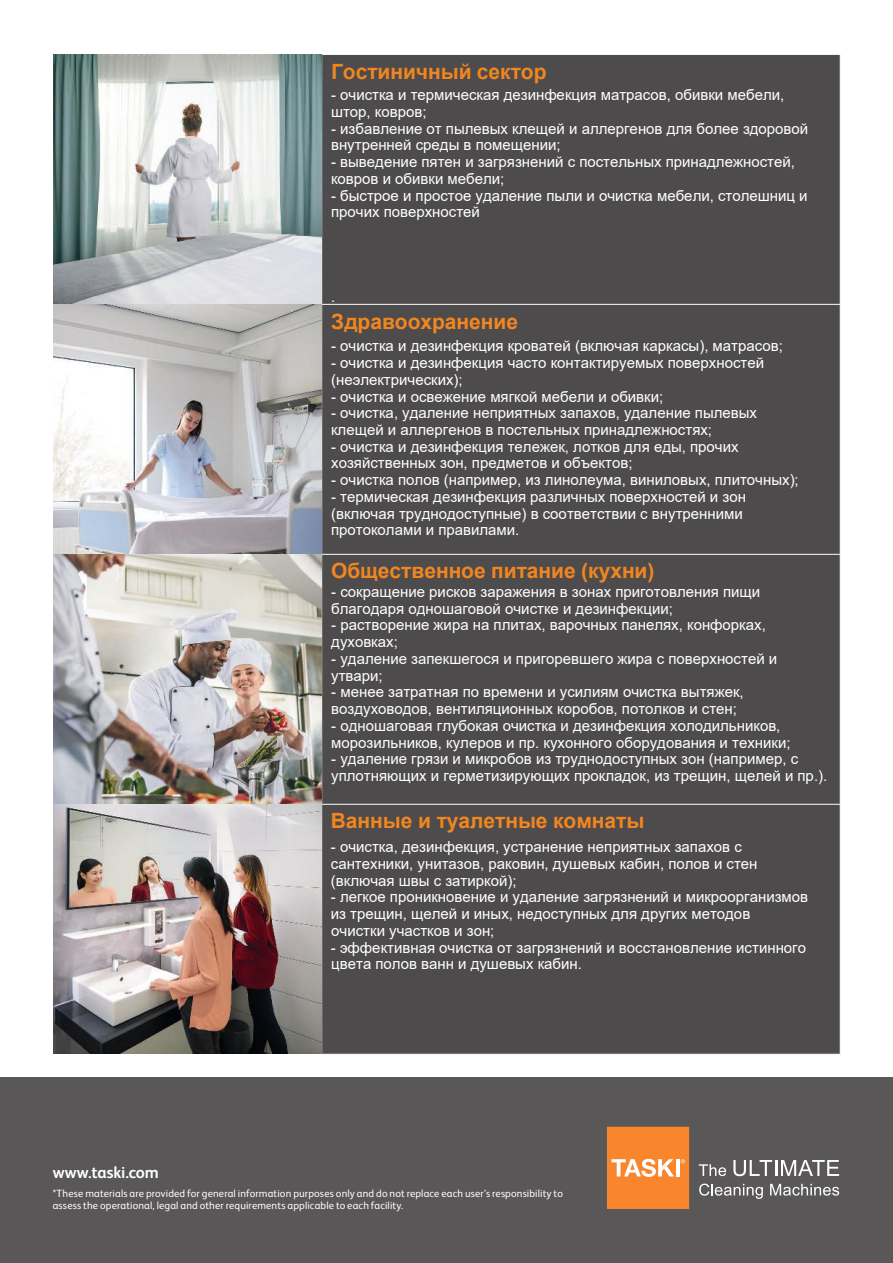
<style>
.page{position:relative;width:893px;height:1263px;background:#fff}
.page>*{position:absolute;margin:0;border:0;box-sizing:border-box;transform-origin:0 0}
.t1{font:700 21px "Arial";color:#f18620}
.t2{font:700 16.5px "FS Albert Pro";letter-spacing:-.005em;color:#fff}
.t3{font:15px/16.8px "Arial";color:#fff}
.t4{font:10.5px/12.6px "FS Albert Pro";letter-spacing:.015em;color:#fff}
</style>
<div class="page">
<div style="left:0;top:1077px;width:893px;height:186px;background:#5a5758"></div>
<svg style="left:699px;top:1164px;width:27px;height:12px"></svg>
<svg style="left:733px;top:1160px;width:106px;height:16px"></svg>
<svg style="left:699px;top:1183px;width:64px;height:16px"></svg>
<svg style="left:770px;top:1184px;width:69px;height:11px"></svg>
<svg style="left:607px;top:1127px;width:82px;height:82px;background:#f9903f"></svg>
<div style="left:322px;top:55px;width:518px;height:999px;background:#4e4b4c"></div>
<hr style="left:322px;top:304px;width:519px;height:1px;background:#fff">
<hr style="left:322px;top:554px;width:519px;height:1px;background:#fff">
<hr style="left:322px;top:804px;width:519px;height:1px;background:#fff">
<img style="left:53px;top:55px;width:268px;height:999px">
<h1 class="t1" style="left:331px;top:60px;width:217px">Гостиничный сектор</h1>
<p class="t3" style="left:331px;top:87px;width:455px">- очистка и термическая дезинфекция матрасов, обивки мебели, штор, ковров;</p>
<p class="t3" style="left:331px;top:120px;width:479px">- избавление от пылевых клещей и аллергенов для более здоровой внутренней среды в помещении;</p>
<p class="t3" style="left:331px;top:154px;width:465px">- выведение пятен и загрязнений с постельных принадлежностей, ковров и обивки мебели;</p>
<p class="t3" style="left:331px;top:187px;width:478px">- быстрое и простое удаление пыли и очистка мебели, столешниц и прочих поверхностей</p>
<p class="t3" style="left:331px;top:288px;width:6px">.</p>
<h1 class="t1" style="left:331px;top:310px;width:188px">Здравоохранение</h1>
<p class="t3" style="left:331px;top:338px;width:453px">- очистка и дезинфекция кроватей (включая каркасы), матрасов;</p>
<p class="t3" style="left:331px;top:354px;width:435px">- очистка и дезинфекция часто контактируемых поверхностей (неэлектрических);</p>
<p class="t3" style="left:331px;top:388px;width:334px">- очистка и освежение мягкой мебели и обивки;</p>
<p class="t3" style="left:331px;top:405px;width:427px">- очистка, удаление неприятных запахов, удаление пылевых клещей и аллергенов в постельных принадлежностях;</p>
<p class="t3" style="left:331px;top:438px;width:409px">- очистка и дезинфекция тележек, лотков для еды, прочих</p>
<p class="t3" style="left:331px;top:472px;width:469px">- очистка полов (например, из линолеума, виниловых, плиточных);</p>
<p class="t3" style="left:331px;top:488px;width:416px">- термическая дезинфекция различных поверхностей и зон (включая труднодоступные) в соответствии с внутренними протоколами и правилами.</p>
<p class="t3" style="left:331px;top:455px;width:303px">хозяйственных зон, предметов и объектов;</p>
<h1 class="t1" style="left:331px;top:559px;width:325px">Общественное питание (кухни)</h1>
<p class="t3" style="left:331px;top:583px;width:431px">- cокращение рисков заражения в зонах приготовления пищи благодаря одношаговой очистке и дезинфекции;</p>
<p class="t3" style="left:331px;top:617px;width:436px">- растворение жира на плитах, варочных панелях, конфорках, духовках;</p>
<p class="t3" style="left:331px;top:650px;width:447px">- удаление запекшегося и пригоревшего жира с поверхностей и утвари;</p>
<p class="t3" style="left:331px;top:684px;width:414px">- менее затратная по времени и усилиям очистка вытяжек, воздуховодов, вентиляционных коробов, потолков и стен;</p>
<p class="t3" style="left:331px;top:717px;width:451px">- одношаговая глубокая очистка и дезинфекция холодильников,</p>
<p class="t3" style="left:331px;top:751px;width:497px">- удаление грязи и микробов из труднодоступных зон (например, с уплотняющих и герметизирующих прокладок, из трещин, щелей и пр.).</p>
<p class="t3" style="left:331px;top:734px;width:461px">морозильников, кулеров и пр. кухонного оборудования и техники;</p>
<h1 class="t1" style="left:331px;top:809px;width:315px">Bанные и туалетные комнаты</h1>
<p class="t2" style="left:53px;top:1161px;width:108px">www.taski.com</p>
<p class="t3" style="left:331px;top:838px;width:428px">- очистка, дезинфекция, устранение неприятных запахов с сантехники, унитазов, раковин, душевых кабин, полов и стен (включая швы с затиркой);</p>
<p class="t3" style="left:331px;top:889px;width:479px">- легкое проникновение и удаление загрязнений и микроорганизмов из трещин, щелей и иных, недоступных для других методов</p>
<p class="t3" style="left:331px;top:939px;width:477px">- эффективная очистка от загрязнений и восстановление истинного</p>
<p class="t3" style="left:331px;top:923px;width:165px">очистки участков и зон;</p>
<p class="t3" style="left:331px;top:956px;width:252px">цвета полов ванн и душевых кабин.</p>
<p class="t4" style="left:53px;top:1186px;width:512px">*These materials are provided for general information purposes only and do not replace each user’s responsibility to assess the operational, legal and other requirements applicable to each facility.</p>
</div>
